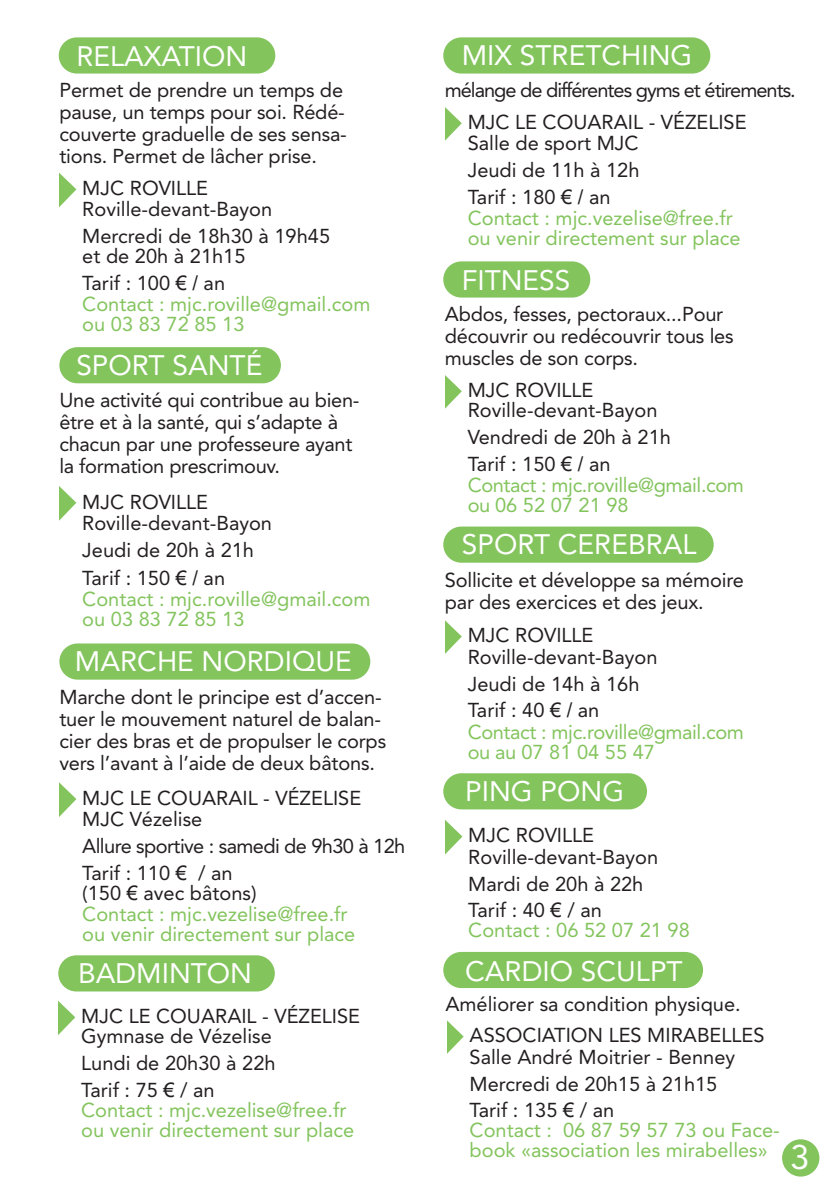
<style>
.page{position:relative;width:840px;height:1191px;background:#fff}
.page>*{position:absolute;margin:0;border:0;box-sizing:border-box;transform-origin:0 0}
.t1{font:28px "Avenir";color:#fff}
.t2{font:20px/22px "Avenir";color:#231f20}
.t3{font:20px/20px "Avenir";color:#83c45d}
.t4{font:20px/20px "Avenir";letter-spacing:-.02em;color:#83c45d}
.t5{font:20px "Avenir";letter-spacing:-.05em;color:#231f20}
.t6{font:20px "Avenir";letter-spacing:-.03em;color:#231f20}
.s1{font-family:"Arial"}
.s2{font-size:34px;color:#fff}
</style>
<div class="page">
<div style="left:59px;top:37px;width:216px;height:37px;background:#83c45d;border-radius:18px"></div>
<div style="left:443px;top:37px;width:267px;height:37px;background:#83c45d;border-radius:18px"></div>
<div style="left:443px;top:261px;width:147px;height:36px;background:#83c45d;border-radius:18px"></div>
<div style="left:443px;top:526px;width:270px;height:37px;background:#83c45d;border-radius:18px"></div>
<div style="left:443px;top:773px;width:203px;height:36px;background:#83c45d;border-radius:18px"></div>
<div style="left:443px;top:952px;width:259px;height:36px;background:#83c45d;border-radius:18px"></div>
<div style="left:59px;top:347px;width:222px;height:36px;background:#83c45d;border-radius:18px"></div>
<div style="left:59px;top:643px;width:311px;height:36px;background:#83c45d;border-radius:18px"></div>
<svg style="left:59px;top:172px;width:17px;height:35px"></svg>
<svg style="left:59px;top:486px;width:17px;height:35px"></svg>
<svg style="left:59px;top:782px;width:17px;height:35px"></svg>
<svg style="left:445px;top:107px;width:16px;height:34px"></svg>
<svg style="left:445px;top:375px;width:16px;height:34px"></svg>
<svg style="left:445px;top:620px;width:16px;height:34px"></svg>
<div style="left:58px;top:955px;width:217px;height:36px;background:#83c45d;border-radius:18px"></div>
<svg style="left:58px;top:1000px;width:17px;height:35px"></svg>
<svg style="left:445px;top:820px;width:17px;height:34px"></svg>
<svg style="left:447px;top:1020px;width:16px;height:34px"></svg>
<div style="left:781px;top:1139px;width:38px;height:37px;background:#83c45d;border-radius:50%"></div>
<h1 class="t1" style="left:76px;top:40px;width:172px">RELAXATION</h1>
<h1 class="t1" style="left:461px;top:39px;width:232px">MIX STRETCHING</h1>
<p class="t2" style="left:59px;top:79px;width:289px">Permet de prendre un temps de pause, un temps pour soi. Rédé&shy;couverte graduelle de ses sensa&shy;tions. Permet de lâcher prise.</p>
<p class="t5" style="left:444px;top:79px;width:352px">mélange de différentes gyms et étirements.</p>
<p class="t2" style="left:467px;top:111px;width:280px">MJC LE COUARAIL - VÉZELISE</p>
<p class="t2" style="left:467px;top:132px;width:172px">Salle de sport MJC</p>
<p class="t2" style="left:467px;top:159px;width:173px">Jeudi de 11h à 12h</p>
<p class="t2" style="left:82px;top:177px;width:127px">MJC ROVILLE</p>
<p class="t2" style="left:82px;top:198px;width:191px">Roville-devant-Bayon</p>
<p class="t2" style="left:82px;top:226px;width:249px;line-height:20px">Mercredi de 18h30 à 19h45 et de 20h à 21h15</p>
<p class="t2" style="left:82px;top:272px;width:144px">Tarif : 100 <span class="s1">€ /</span> an</p>
<p class="t3" style="left:82px;top:294px;width:289px">Contact : mjc.roville@gmail.com ou 03 83 72 85 13</p>
<h1 class="t1" style="left:76px;top:349px;width:187px">SPORT SANTÉ</h1>
<p class="t2" style="left:59px;top:389px;width:301px">Une activité qui contribue au bien&shy;être et à la santé, qui s’adapte à chacun par une professeure ayant la formation prescrimouv.</p>
<p class="t2" style="left:82px;top:490px;width:127px">MJC ROVILLE</p>
<p class="t2" style="left:82px;top:512px;width:191px">Roville-devant-Bayon</p>
<p class="t2" style="left:82px;top:539px;width:173px">Jeudi de 20h à 21h</p>
<p class="t2" style="left:82px;top:567px;width:144px">Tarif : 150 <span class="s1">€ /</span> an</p>
<p class="t3" style="left:82px;top:589px;width:289px">Contact : mjc.roville@gmail.com ou 03 83 72 85 13</p>
<h1 class="t1" style="left:75px;top:645px;width:278px">MARCHE NORDIQUE</h1>
<p class="t2" style="left:59px;top:686px;width:328px">Marche dont le principe est d’accen&shy;tuer le mouvement naturel de balan&shy;cier des bras et de propulser le corps vers l’avant à l’aide de deux bâtons.</p>
<p class="t2" style="left:82px;top:787px;width:280px">MJC LE COUARAIL - VÉZELISE</p>
<p class="t2" style="left:82px;top:808px;width:121px">MJC Vézelise</p>
<p class="t6" style="left:82px;top:834px;width:324px">Allure sportive : samedi de 9h30 à 12h</p>
<p class="t2" style="left:82px;top:863px;width:176px;line-height:20px">Tarif : 110 <span class="s1">€</span> / an (150 <span class="s1">€</span> avec bâtons)</p>
<p class="t3" style="left:82px;top:904px;width:274px">Contact : mjc.vezelise@free.fr ou venir directement sur place</p>
<h1 class="t1" style="left:78px;top:957px;width:175px">BADMINTON</h1>
<p class="t2" style="left:81px;top:1006px;width:280px;line-height:20.2px">MJC LE COUARAIL - VÉZELISE<br>Gymnase de Vézelise</p>
<p class="t2" style="left:81px;top:1049px;width:196px;line-height:27px">Lundi de 20h30 à 22h<br>Tarif : 75 <span class="s1">€</span> / an</p>
<p class="t3" style="left:81px;top:1099px;width:274px">Contact : mjc.vezelise@free.fr ou venir directement sur place</p>
<p class="t2" style="left:467px;top:186px;width:144px">Tarif : 180 <span class="s1">€ /</span> an</p>
<p class="t3" style="left:467px;top:209px;width:274px">Contact : mjc.vezelise@free.fr ou venir directement sur place</p>
<h1 class="t1" style="left:461px;top:264px;width:110px">FITNESS</h1>
<p class="t2" style="left:444px;top:303px;width:290px">Abdos, fesses, pectoraux...Pour découvrir ou redécouvrir tous les muscles de son corps.</p>
<p class="t2" style="left:467px;top:379px;width:127px">MJC ROVILLE</p>
<p class="t2" style="left:467px;top:399px;width:191px">Roville-devant-Bayon</p>
<p class="t2" style="left:467px;top:426px;width:205px">Vendredi de 20h à 21h</p>
<p class="t2" style="left:467px;top:453px;width:144px">Tarif : 150 <span class="s1">€ /</span> an</p>
<p class="t4" style="left:467px;top:475px;width:277px">Contact : mjc.roville@gmail.com ou 06 52 07 21 98</p>
<h1 class="t1" style="left:461px;top:528px;width:236px">SPORT CEREBRAL</h1>
<p class="t2" style="left:444px;top:568px;width:300px">Sollicite et développe sa mémoire par des exercices et des jeux.</p>
<p class="t2" style="left:467px;top:624px;width:127px">MJC ROVILLE</p>
<p class="t2" style="left:467px;top:645px;width:191px">Roville-devant-Bayon</p>
<p class="t2" style="left:467px;top:672px;width:173px">Jeudi de 14h à 16h</p>
<p class="t2" style="left:467px;top:699px;width:133px">Tarif : 40 <span class="s1">€ /</span> an</p>
<p class="t4" style="left:467px;top:722px;width:277px">Contact : mjc.roville@gmail.com ou au 07 81 04 55 47</p>
<h1 class="t1" style="left:465px;top:775px;width:160px">PING PONG</h1>
<p class="t2" style="left:468px;top:824px;width:191px">MJC ROVILLE<br>Roville-devant-Bayon</p>
<p class="t2" style="left:468px;top:870px;width:176px;line-height:27px">Mardi de 20h à 22h<br>Tarif : 40 <span class="s1">€</span> / an</p>
<p class="t3" style="left:468px;top:920px;width:223px">Contact : 06 52 07 21 98</p>
<h1 class="t1" style="left:465px;top:955px;width:219px">CARDIO SCULPT</h1>
<p class="t2" style="left:445px;top:993px;width:296px">Améliorer sa condition physique.</p>
<p class="t2" style="left:469px;top:1043px;width:267px;line-height:26.8px">Salle André Moitrier - Benney<br>Mercredi de 20h15 à 21h15<br>Tarif : 135 <span class="s1">€</span> / an</p>
<p class="t3" style="left:469px;top:1120px;width:341px">Contact : 06 87 59 57 73 ou Face&shy;book «association les mirabelles» <span class="s2">3</span></p>
<p class="t2" style="left:469px;top:1024px;width:296px">ASSOCIATION LES MIRABELLES</p>
</div>
